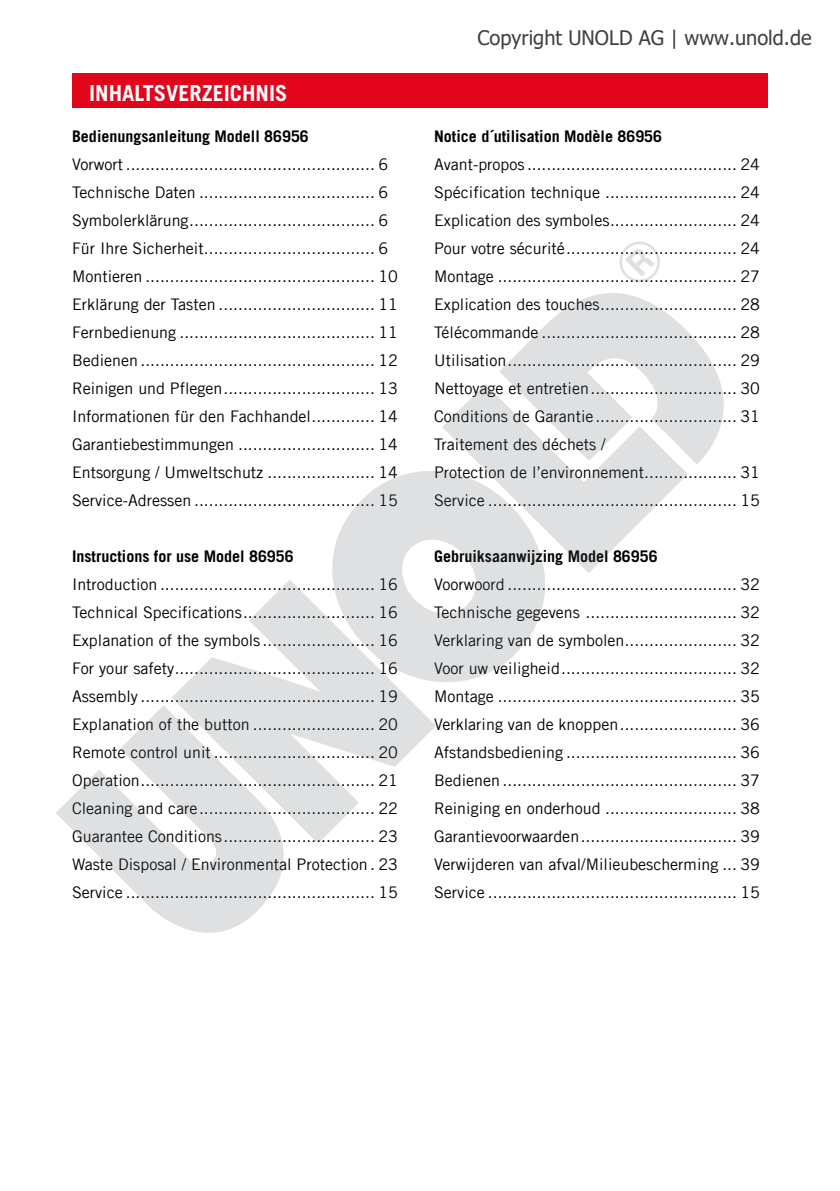
<style>
.page{position:relative;width:840px;height:1191px;background:#fff}
.page>*{position:absolute;margin:0;border:0;box-sizing:border-box;transform-origin:0 0}
.t1{font:700 22px "Trade Gothic LT Com";color:#fff}
.t2{font:20px "Tahoma";color:#404040}
.t3{font:16px/28px "Trade Gothic LT Com";color:#000}
.t4{font:700 16px "Trade Gothic LT Com";color:#000}
</style>
<div class="page">
<div style="left:72px;top:74px;width:695px;height:34px;background:#e3051b"></div>
<svg style="left:543px;top:293px;width:181px;height:182px;fill:#dee0e1"></svg>
<svg style="left:442px;top:328px;width:245px;height:245px;fill:#dee0e1"></svg>
<svg style="left:332px;top:428px;width:255px;height:254px;fill:#dee0e1"></svg>
<svg style="left:172px;top:579px;width:264px;height:264px;fill:#dee0e1"></svg>
<svg style="left:56px;top:702px;width:260px;height:231px;fill:#dee0e1"></svg>
<svg style="left:619px;top:241px;width:41px;height:41px"></svg>
<h1 class="t1" style="left:89px;top:80px;width:200px">INHALTSVERZEICHNIS</h1>
<p class="t4" style="left:72px;top:126px;width:238px">Bedienungsanleitung Modell 86956</p>
<p class="t3" style="left:72px;top:150px;width:327px">Vorwort ................................................... 6<br>Technische Daten .................................... 6<br>Symbolerklärung...................................... 6<br>Für Ihre Sicherheit................................... 6<br>Montieren ............................................... 10<br>Erklärung der Tasten ................................ 11<br>Fernbedienung ........................................ 11<br>Bedienen ................................................ 12<br>Reinigen und Pflegen............................... 13<br>Informationen für den Fachhandel............. 14<br>Garantiebestimmungen ............................ 14<br>Entsorgung / Umweltschutz ...................... 14<br>Service-Adressen ..................................... 15</p>
<p class="t4" style="left:72px;top:546px;width:223px">Instructions for use Model 86956</p>
<p class="t3" style="left:72px;top:570px;width:327px;text-align:justify">Introduction ............................................ 16<br>Technical Specifications........................... 16<br>Explanation of the symbols ....................... 16<br>For your safety......................................... 16<br>Assembly ................................................ 19<br>Explanation of the button ......................... 20<br>Remote control unit ................................. 20<br>Operation................................................ 21<br>Cleaning and care.................................... 22<br>Guarantee Conditions............................... 23<br>Waste Disposal / Environmental Protection . 23<br>Service ................................................... 15</p>
<p class="t2" style="left:477px;top:25px;width:335px">Copyright UNOLD AG | www.unold.de</p>
<p class="t4" style="left:434px;top:126px;width:229px">Notice d´utilisation Modèle 86956</p>
<p class="t3" style="left:434px;top:150px;width:327px">Avant-propos ........................................... 24<br>Spécification technique ........................... 24<br>Explication des symboles.......................... 24<br>Pour votre sécurité................................... 24<br>Montage ................................................. 27<br>Explication des touches............................ 28<br>Télécommande ........................................ 28<br>Utilisation............................................... 29<br>Nettoyage et entretien.............................. 30<br>Conditions de Garantie............................. 31<br>Traitement des déchets /<br>Protection de l’environnement................... 31<br>Service ................................................... 15</p>
<p class="t4" style="left:434px;top:546px;width:225px">Gebruiksaanwijzing Model 86956</p>
<p class="t3" style="left:434px;top:570px;width:327px;text-align:justify">Voorwoord ............................................... 32<br>Technische gegevens ............................... 32<br>Verklaring van de symbolen....................... 32<br>Voor uw veiligheid.................................... 32<br>Montage ................................................. 35<br>Verklaring van de knoppen........................ 36<br>Afstandsbediening ................................... 36<br>Bedienen ................................................ 37<br>Reiniging en onderhoud ........................... 38<br>Garantievoorwaarden................................ 39<br>Verwijderen van afval/Milieubescherming ... 39<br>Service ................................................... 15</p>
</div>
